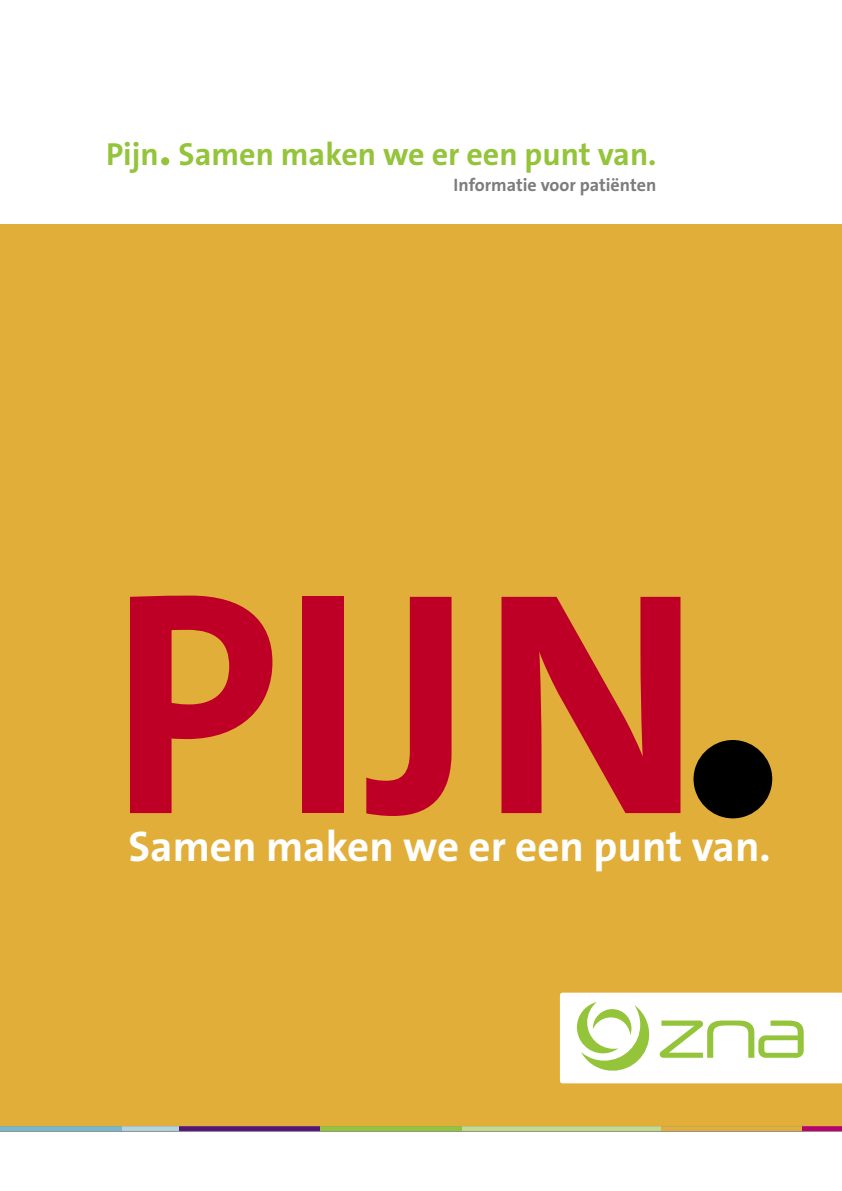
<style>
.page{position:relative;width:842px;height:1191px;background:#fff}
.page>*{position:absolute;margin:0;border:0;box-sizing:border-box;transform-origin:0 0}
.t1{font:700 480.4px "The Sans Os F";color:#000}
.t2{font:700 320.2px "The Sans Os F";color:#be0027}
.t3{font:700 43px "The Sans Os F";color:#fff}
.t4{font:700 32px "The Sans Os F";color:#94c43a}
.t5{font:700 18px "The Sans Os F";color:#7c7c7c}
.s1{font-size:50px}
</style>
<div class="page">
<svg style="left:0;top:1125px;width:842px;height:6px;background:#aba06f"></svg>
<div style="left:0;top:224px;width:842px;height:901px;background:#e1ae39"></div>
<svg style="left:560px;top:992px;width:282px;height:91px;background:#eef5df"></svg>
<p class="t4" style="left:106px;top:133px;width:552px">Pijn<span class="s1">.</span> Samen maken we er een punt van.</p>
<p class="t5" style="left:454px;top:173px;width:204px">Informatie voor patiënten</p>
<h2 class="t2" style="left:108px;top:499px;width:597px">PIJN</h2>
<h3 class="t3" style="left:129px;top:819px;width:643px">Samen maken we er een punt van.</h3>
<h1 class="t1" style="left:671px;top:342px;width:125px">.</h1>
</div>
